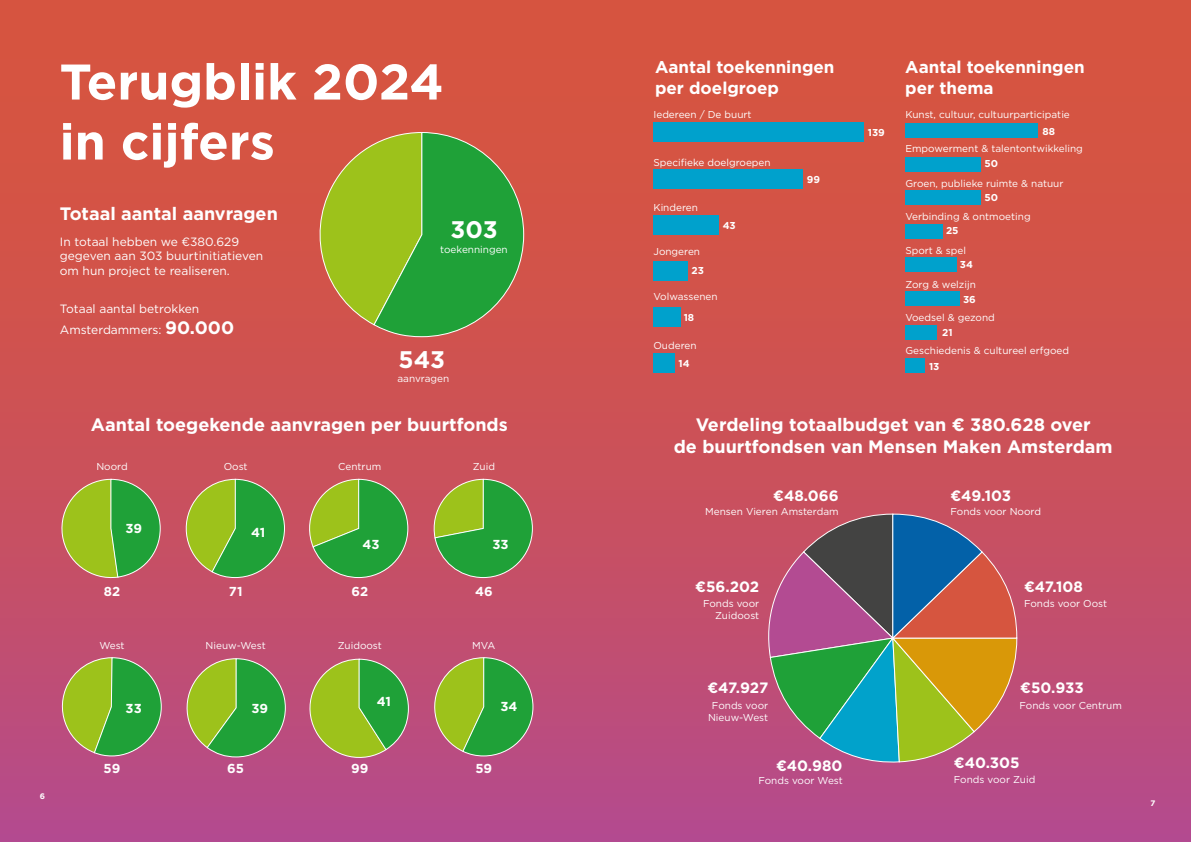
<style>
.page{position:relative;width:1191px;height:842px;background:#fff}
.page>*{position:absolute;margin:0;border:0;box-sizing:border-box;transform-origin:0 0}
.t1{font:700 50px/60px "Gotham";color:#fff}
.t2{font:700 24px "Gotham";color:#fff}
.t3{font:700 18px/21.6px "Gotham";color:#fff;text-align:center}
.t4{font:700 17px/20.4px "Gotham";color:#fff}
.t5{font:700 15px "Gotham";color:#fff}
.t6{font:700 13px "Gotham";color:#fff}
.t7{font:12px/14.4px "Gotham";color:#fff}
.t8{font:10px/12px "Gotham";color:#fff;text-align:center}
.t9{font:700 10px "Gotham";color:#fff}
.t10{font:700 8px "Gotham";color:#fff}
.s1{font-weight:700;font-size:18px}
</style>
<div class="page">
<div style="left:0;top:0;width:1191px;height:842px;background:linear-gradient(to bottom,#db5634,#b84b84)"></div>
<svg style="left:764px;top:513px;width:253px;height:250px;background:#867365"></svg>
<svg style="left:305px;top:131px;width:219px;height:207px;background:#799737"></svg>
<svg style="left:58px;top:478px;width:103px;height:103px;background:#829a40"></svg>
<svg style="left:179px;top:478px;width:106px;height:100px;background:#7a9842"></svg>
<svg style="left:303px;top:478px;width:106px;height:100px;background:#6f9544"></svg>
<svg style="left:430px;top:478px;width:103px;height:100px;background:#6a9744"></svg>
<svg style="left:56px;top:657px;width:106px;height:100px;background:#779748"></svg>
<svg style="left:180px;top:658px;width:106px;height:100px;background:#759649"></svg>
<svg style="left:301px;top:658px;width:108px;height:106px;background:#89954a"></svg>
<svg style="left:428px;top:657px;width:106px;height:100px;background:#779748"></svg>
<div style="left:653px;top:123px;width:210px;height:19px;background:#00a1cc"></div>
<div style="left:653px;top:169px;width:150px;height:19px;background:#00a1cc"></div>
<div style="left:653px;top:215px;width:65px;height:19px;background:#00a1cc"></div>
<div style="left:653px;top:261px;width:35px;height:20px;background:#00a1cc"></div>
<div style="left:653px;top:307px;width:27px;height:20px;background:#00a1cc"></div>
<div style="left:653px;top:353px;width:21px;height:20px;background:#00a1cc"></div>
<div style="left:905px;top:123px;width:133px;height:14px;background:#00a1cc"></div>
<div style="left:905px;top:157px;width:75px;height:14px;background:#00a1cc"></div>
<div style="left:905px;top:191px;width:75px;height:14px;background:#00a1cc"></div>
<div style="left:905px;top:224px;width:38px;height:14px;background:#00a1cc"></div>
<div style="left:905px;top:258px;width:51px;height:14px;background:#00a1cc"></div>
<div style="left:905px;top:291px;width:54px;height:15px;background:#00a1cc"></div>
<div style="left:905px;top:325px;width:32px;height:14px;background:#00a1cc"></div>
<div style="left:905px;top:359px;width:20px;height:14px;background:#00a1cc"></div>
<h1 class="t1" style="left:60px;top:52px;width:386px">Terugblik 2024 in cijfers</h1>
<h3 class="t3" style="left:60px;top:202px;width:219px">Totaal aantal aanvragen</h3>
<p class="t7" style="left:60px;top:234px;width:205px">In totaal hebben we €380.629 gegeven aan 303 buurtinitiatieven om hun project te realiseren.</p>
<p class="t7" style="left:60px;top:297px;width:176px;line-height:21.6px">Totaal aantal betrokken<br>Amsterdammers: <span class="s1">90.000</span></p>
<h2 class="t2" style="left:450px;top:213px;width:49px">303</h2>
<p class="t8" style="left:440px;top:243px;width:69px">toekenningen</p>
<h2 class="t2" style="left:398px;top:344px;width:48px">543</h2>
<p class="t8" style="left:397px;top:372px;width:53px">aanvragen</p>
<h3 class="t3" style="left:91px;top:414px;width:418px">Aantal toegekende aanvragen per buurtfonds</h3>
<p class="t8" style="left:96px;top:460px;width:33px">Noord</p>
<p class="t8" style="left:224px;top:460px;width:25px">Oost</p>
<p class="t8" style="left:338px;top:460px;width:45px">Centrum</p>
<p class="t8" style="left:473px;top:460px;width:24px">Zuid</p>
<p class="t10" style="left:40px;top:791px;width:7px">6</p>
<h3 class="t6" style="left:125px;top:519px;width:18px">39</h3>
<h3 class="t6" style="left:251px;top:524px;width:16px">41</h3>
<h3 class="t6" style="left:104px;top:583px;width:18px">82</h3>
<p class="t8" style="left:99px;top:640px;width:27px">West</p>
<h3 class="t6" style="left:229px;top:583px;width:15px">71</h3>
<p class="t8" style="left:206px;top:640px;width:62px">Nieuw-West</p>
<h3 class="t6" style="left:126px;top:699px;width:18px">33</h3>
<h3 class="t6" style="left:251px;top:699px;width:18px">39</h3>
<h3 class="t6" style="left:104px;top:760px;width:18px">59</h3>
<h3 class="t6" style="left:227px;top:760px;width:18px">65</h3>
<h3 class="t6" style="left:362px;top:536px;width:19px">43</h3>
<h3 class="t6" style="left:351px;top:583px;width:18px">62</h3>
<p class="t8" style="left:338px;top:640px;width:46px">Zuidoost</p>
<h3 class="t6" style="left:377px;top:693px;width:16px">41</h3>
<h3 class="t6" style="left:351px;top:760px;width:19px">99</h3>
<h3 class="t6" style="left:492px;top:536px;width:18px">33</h3>
<h3 class="t6" style="left:475px;top:583px;width:19px">46</h3>
<p class="t8" style="left:472px;top:640px;width:25px">MVA</p>
<h3 class="t6" style="left:500px;top:698px;width:19px">34</h3>
<h3 class="t6" style="left:475px;top:760px;width:18px">59</h3>
<h3 class="t4" style="left:655px;top:57px;width:181px">Aantal toekenningen per doelgroep</h3>
<h3 class="t4" style="left:905px;top:57px;width:181px">Aantal toekenningen per thema</h3>
<p class="t8" style="left:653px;top:108px;width:100px">Iedereen / De buurt</p>
<p class="t8" style="left:905px;top:108px;width:166px">Kunst, cultuur, cultuurparticipatie</p>
<p class="t9" style="left:1042px;top:124px;width:14px">88</p>
<p class="t8" style="left:905px;top:142px;width:179px">Empowerment &amp; talentontwikkeling</p>
<p class="t9" style="left:868px;top:126px;width:18px">139</p>
<p class="t8" style="left:653px;top:156px;width:119px">Specifieke doelgroepen</p>
<p class="t8" style="left:653px;top:201px;width:46px">Kinderen</p>
<p class="t8" style="left:653px;top:245px;width:48px">Jongeren</p>
<p class="t9" style="left:691px;top:264px;width:14px">23</p>
<p class="t9" style="left:722px;top:218px;width:15px">43</p>
<p class="t8" style="left:653px;top:290px;width:66px">Volwassenen</p>
<p class="t9" style="left:684px;top:311px;width:12px">18</p>
<p class="t8" style="left:653px;top:339px;width:45px">Ouderen</p>
<p class="t9" style="left:678px;top:356px;width:13px">14</p>
<p class="t9" style="left:806px;top:173px;width:15px">99</p>
<p class="t9" style="left:984px;top:157px;width:15px">50</p>
<p class="t9" style="left:984px;top:191px;width:15px">50</p>
<p class="t8" style="left:905px;top:177px;width:160px">Groen, publieke ruimte &amp; natuur</p>
<p class="t8" style="left:905px;top:210px;width:127px">Verbinding &amp; ontmoeting</p>
<p class="t9" style="left:946px;top:224px;width:14px">25</p>
<p class="t8" style="left:905px;top:244px;width:62px">Sport &amp; spel</p>
<p class="t9" style="left:960px;top:258px;width:15px">34</p>
<p class="t9" style="left:963px;top:292px;width:14px">36</p>
<p class="t8" style="left:905px;top:278px;width:72px">Zorg &amp; welzijn</p>
<p class="t8" style="left:905px;top:311px;width:91px">Voedsel &amp; gezond</p>
<p class="t8" style="left:905px;top:345px;width:165px">Geschiedenis &amp; cultureel erfgoed</p>
<p class="t9" style="left:942px;top:326px;width:12px">21</p>
<p class="t9" style="left:929px;top:359px;width:12px">13</p>
<h3 class="t3" style="left:674px;top:414px;width:440px">Verdeling totaalbudget van € 380.628 over<br>de buurtfondsen van Mensen Maken Amsterdam</h3>
<h3 class="t5" style="left:773px;top:485px;width:67px">€48.066</h3>
<h3 class="t5" style="left:950px;top:485px;width:62px">€49.103</h3>
<p class="t8" style="left:705px;top:505px;width:135px">Mensen Vieren Amsterdam</p>
<p class="t8" style="left:950px;top:505px;width:92px">Fonds voor Noord</p>
<h3 class="t5" style="left:695px;top:577px;width:65px">€56.202</h3>
<h3 class="t5" style="left:1024px;top:577px;width:60px">€47.108</h3>
<p class="t8" style="left:703px;top:598px;width:58px;text-align:right">Fonds voor<br>Zuidoost</p>
<p class="t8" style="left:1024px;top:598px;width:84px">Fonds voor Oost</p>
<h3 class="t5" style="left:707px;top:678px;width:63px">€47.927</h3>
<h3 class="t5" style="left:1020px;top:678px;width:65px">€50.933</h3>
<p class="t8" style="left:708px;top:699px;width:62px">Fonds voor<br>Nieuw-West</p>
<p class="t8" style="left:1019px;top:699px;width:104px">Fonds voor Centrum</p>
<h3 class="t5" style="left:776px;top:755px;width:68px">€40.980</h3>
<h3 class="t5" style="left:954px;top:753px;width:67px">€40.305</h3>
<p class="t8" style="left:758px;top:774px;width:86px">Fonds voor West</p>
<p class="t8" style="left:954px;top:774px;width:83px">Fonds voor Zuid</p>
<p class="t10" style="left:1150px;top:798px;width:6px">7</p>
</div>
